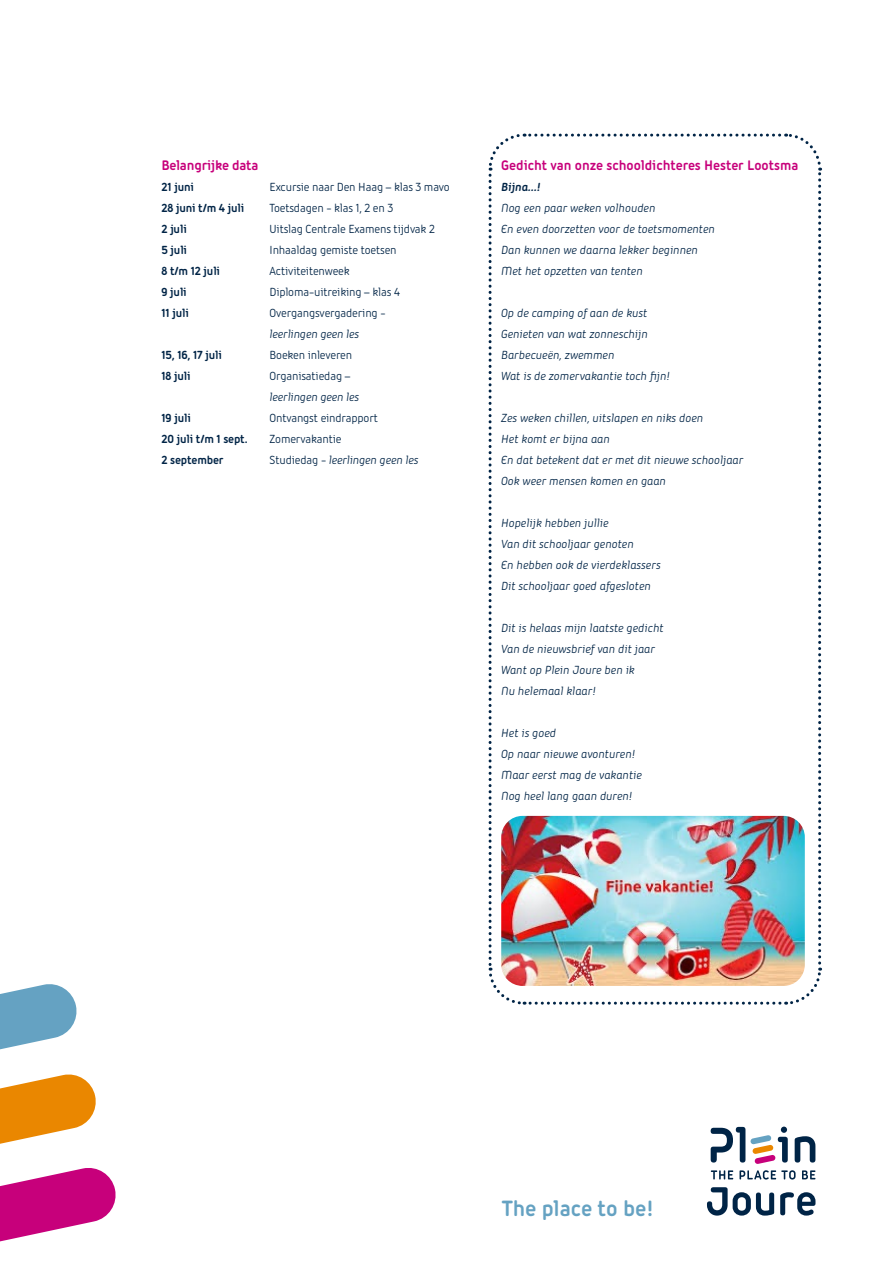
<style>
.page{position:relative;width:893px;height:1263px;background:#fff}
.page>*{position:absolute;margin:0;border:0;box-sizing:border-box;transform-origin:0 0}
.t1{font:700 24px "Iconic";color:#65a2c2}
.t2{font:700 15px "Iconic";color:#c7007b}
.t3{font:italic 12.75px/21px "Iconic";color:#002446}
.t4{font:12.75px "Iconic";letter-spacing:-.01em;color:#002446}
.t5{font:700 12.75px "Iconic";letter-spacing:-.01em;color:#002446}
.t6{font:italic 700 12.75px "Iconic";color:#002446}
.s1{font-style:normal}
</style>
<div class="page">
<svg style="left:795px;top:1136px;width:20px;height:26px"></svg>
<svg style="left:707px;top:1187px;width:67px;height:28px"></svg>
<svg style="left:780px;top:1192px;width:35px;height:23px"></svg>
<svg style="left:711px;top:1127px;width:77px;height:37px"></svg>
<svg style="left:711px;top:1170px;width:22px;height:9px"></svg>
<svg style="left:739px;top:1170px;width:56px;height:9px"></svg>
<svg style="left:802px;top:1170px;width:13px;height:9px"></svg>
<svg style="left:0;top:984px;width:116px;height:258px"></svg>
<svg style="left:488px;top:133px;width:335px;height:872px"></svg>
<img style="left:501px;top:816px;width:304px;height:170px">
<p class="t2" style="left:162px;top:155px;width:98px">Belangrijke data</p>
<p class="t5" style="left:162px;top:178px;width:34px">21 juni</p>
<p class="t4" style="left:270px;top:178px;width:182px">Excursie naar Den Haag – klas 3 mavo</p>
<p class="t5" style="left:162px;top:199px;width:84px">28 juni t/m 4 juli</p>
<p class="t4" style="left:270px;top:199px;width:125px">Toetsdagen - klas 1, 2 en 3</p>
<p class="t5" style="left:162px;top:220px;width:27px">2 juli</p>
<p class="t4" style="left:270px;top:220px;width:167px">Uitslag Centrale Examens tijdvak 2</p>
<p class="t5" style="left:162px;top:241px;width:27px">5 juli</p>
<p class="t4" style="left:270px;top:241px;width:129px">Inhaaldag gemiste toetsen</p>
<p class="t5" style="left:162px;top:262px;width:60px">8 t/m 12 juli</p>
<p class="t4" style="left:270px;top:262px;width:81px">Activiteitenweek</p>
<p class="t5" style="left:162px;top:283px;width:27px">9 juli</p>
<p class="t4" style="left:270px;top:283px;width:132px">Diploma-uitreiking – klas 4</p>
<p class="t5" style="left:162px;top:304px;width:29px">11 juli</p>
<p class="t4" style="left:270px;top:304px;width:118px">Overgangsvergadering -</p>
<p class="t3" style="left:270px;top:323px;width:91px">leerlingen geen les</p>
<p class="t5" style="left:162px;top:346px;width:62px">15, 16, 17 juli</p>
<p class="t4" style="left:270px;top:346px;width:84px">Boeken inleveren</p>
<p class="t5" style="left:162px;top:367px;width:31px">18 juli</p>
<p class="t4" style="left:270px;top:367px;width:82px">Organisatiedag –</p>
<p class="t3" style="left:270px;top:386px;width:91px">leerlingen geen les</p>
<p class="t5" style="left:162px;top:409px;width:31px">19 juli</p>
<p class="t4" style="left:270px;top:409px;width:110px">Ontvangst eindrapport</p>
<p class="t5" style="left:162px;top:430px;width:87px">20 juli t/m 1 sept.</p>
<p class="t4" style="left:270px;top:430px;width:73px">Zomervakantie</p>
<p class="t5" style="left:162px;top:451px;width:64px">2 september</p>
<p class="t3" style="left:270px;top:449px;width:150px"><span class="s1">Studiedag -</span> leerlingen geen les</p>
<p class="t2" style="left:501px;top:155px;width:299px">Gedicht van onze schooldichteres Hester Lootsma</p>
<p class="t6" style="left:501px;top:178px;width:41px">Bijna...!</p>
<p class="t3" style="left:501px;top:197px;width:215px">Nog een paar weken volhouden<br>En even doorzetten voor de toetsmomenten Dan kunnen we daarna lekker beginnen Met het opzetten van tenten</p>
<p class="t3" style="left:501px;top:302px;width:170px">Op de camping of aan de kust<br>Genieten van wat zonneschijn<br>Barbecueën, zwemmen<br>Wat is de zomervakantie toch fijn!</p>
<p class="t3" style="left:501px;top:407px;width:244px">Zes weken chillen, uitslapen en niks doen<br>Het komt er bijna aan<br>En dat betekent dat er met dit nieuwe schooljaar Ook weer mensen komen en gaan</p>
<p class="t3" style="left:501px;top:512px;width:161px">Hopelijk hebben jullie<br>Van dit schooljaar genoten<br>En hebben ook de vierdeklassers<br>Dit schooljaar goed afgesloten</p>
<p class="t3" style="left:501px;top:617px;width:164px">Dit is helaas mijn laatste gedicht<br>Van de nieuwsbrief van dit jaar<br>Want op Plein Joure ben ik<br>Nu helemaal klaar!</p>
<p class="t3" style="left:501px;top:722px;width:142px">Het is goed<br>Op naar nieuwe avonturen!<br>Maar eerst mag de vakantie<br>Nog heel lang gaan duren!</p>
<h1 class="t1" style="left:502px;top:1191px;width:153px">The place to be!</h1>
</div>
